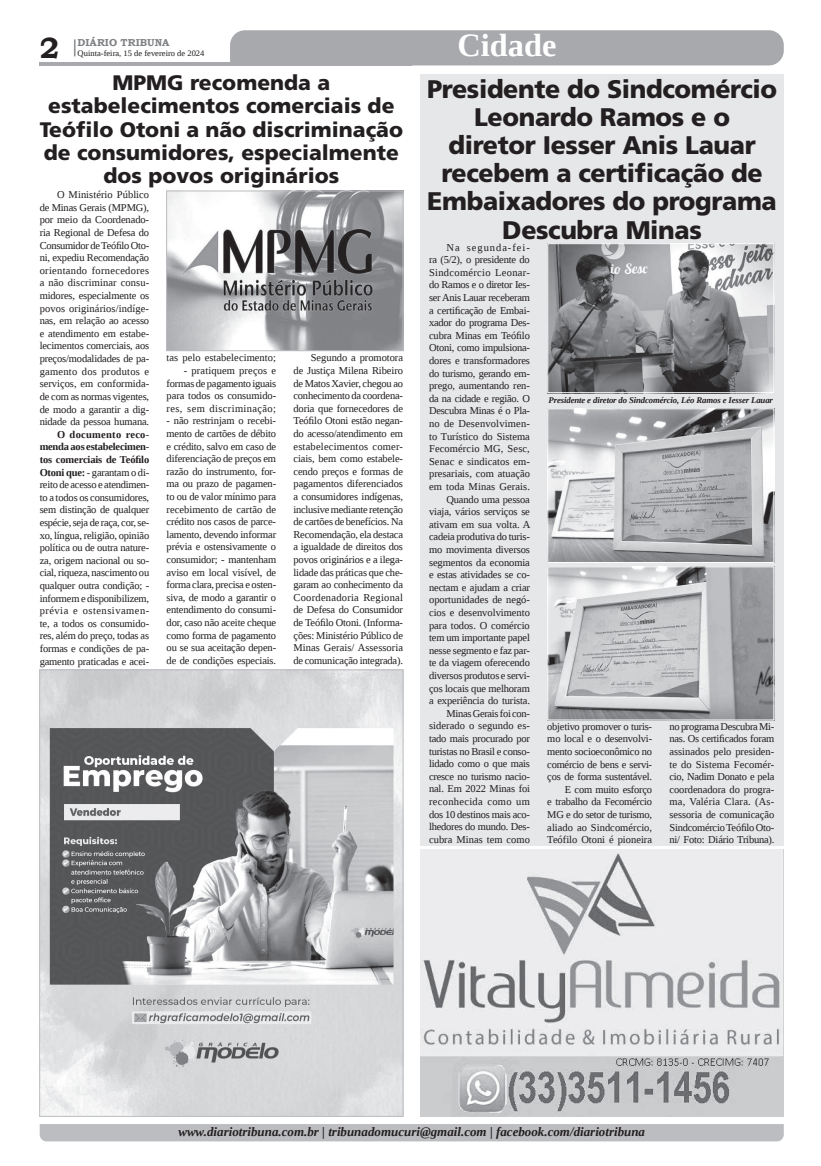
<style>
.page{position:relative;width:821px;height:1166px;background:#fff}
.page>*{position:absolute;margin:0;border:0;box-sizing:border-box;transform-origin:0 0}
.t1{font:700 32.38px "Liberation Serif";color:#fff}
.t2{font:700 29.31px "Bookman Old Style";color:#231f20}
.t3{font:900 25.46px/28.1px "Frutiger LT Std";letter-spacing:-.015em;color:#231f20;text-align:center}
.t4{font:900 21px/23.2px "Frutiger LT Std";color:#231f20;text-align:center}
.t5{font:italic 700 12.95px "Liberation Serif";color:#231f20}
.t6{font:10.5px/12.6px "Liberation Serif";letter-spacing:-.015em;color:#231f20;text-align:justify}
.t7{font:10.5px "Liberation Serif";letter-spacing:.005em;color:#231f20}
.t8{font:700 10.06px "Bookman Old Style";color:#808285}
.t9{font:italic 700 8.75px "Liberation Serif";letter-spacing:-.015em;color:#231f20}
.t10{font:8.4px "Liberation Serif";color:#231f20}
.s1{font-weight:700}
</style>
<div class="page">
<svg style="left:74px;top:39px;width:2px;height:17px"></svg>
<hr style="left:40px;top:62px;width:372px;height:3px;background:#a8a9ad">
<div style="left:230px;top:30px;width:554px;height:35px;background:#a8a9ad"></div>
<div style="left:40px;top:1124px;width:744px;height:17px;background:#bcbdc0"></div>
<div style="left:420px;top:74px;width:364px;height:772px;background:#e6e7e9"></div>
<img style="left:168px;top:193px;width:233px;height:156px">
<div style="left:166px;top:191px;width:237px;height:160px;border:1px solid #bcbdc0"></div>
<img style="left:41px;top:671px;width:360px;height:444px">
<img style="left:549px;top:410px;width:223px;height:151px">
<div style="left:547px;top:408px;width:227px;height:155px;border:1px solid #fff"></div>
<img style="left:549px;top:568px;width:223px;height:150px">
<div style="left:547px;top:566px;width:227px;height:154px;border:1px solid #fff"></div>
<img style="left:549px;top:245px;width:223px;height:146px">
<div style="left:547px;top:243px;width:227px;height:150px;border:1px solid #fff"></div>
<img style="left:420px;top:850px;width:364px;height:266px">
<h2 class="t2" style="left:40px;top:27px;width:21px">2</h2>
<p class="t8" style="left:78px;top:35px;width:93px">DIÁRIO TRIBUNA</p>
<p class="t10" style="left:78px;top:48px;width:128px">Quinta-feira, 15 de fevereiro de 2024</p>
<h3 class="t4" style="left:40px;top:71px;width:365px">MPMG recomenda a estabelecimentos comerciais de<br>Teófilo Otoni a não discriminação de consumidores, especialmente dos povos originários</h3>
<p class="t6" style="left:40px;top:188px;width:111px;text-indent:17px">O Ministério Público de Minas Gerais (MPMG), por meio da Coordenado&shy;ria Regional de Defesa do Consumidor de Teófilo Oto&shy;ni, expediu Recomendação orientando fornecedores a não discriminar consu&shy;midores, especialmente os povos originários/indíge&shy;nas, em relação ao acesso e atendimento em estabe&shy;lecimentos comerciais, aos preços/modalidades de pa&shy;gamento dos produtos e serviços, em conformida&shy;de com as normas vigentes, de modo a garantir a dig&shy;nidade da pessoa humana.</p>
<p class="t6" style="left:40px;top:428px;width:111px;text-indent:17px"><span class="s1">O documento reco&shy;menda aos estabelecimen&shy;tos comerciais de Teófilo Otoni que:</span> - garantam o di&shy;reito de acesso e atendimen&shy;to a todos os consumidores, sem distinção de qualquer espécie, seja de raça, cor, se&shy;xo, língua, religião, opinião política ou de outra nature&shy;za, origem nacional ou so&shy;cial, riqueza, nascimento ou qualquer outra condição; - informem e disponibilizem, prévia e ostensivamen&shy;te, a todos os consumido&shy;res, além do preço, todas as formas e condições de pa&shy;gamento praticadas e acei-</p>
<p class="t7" style="left:167px;top:351px;width:111px">tas pelo estabelecimento;</p>
<p class="t6" style="left:167px;top:364px;width:111px;text-indent:17px">- pratiquem preços e formas de pagamento iguais para todos os consumido&shy;res, sem discriminação;</p>
<p class="t6" style="left:167px;top:414px;width:111px">- não restrinjam o recebi&shy;mento de cartões de débito e crédito, salvo em caso de diferenciação de preços em razão do instrumento, for&shy;ma ou prazo de pagamen&shy;to ou de valor mínimo para recebimento de cartão de crédito nos casos de parce&shy;lamento, devendo informar prévia e ostensivamente o consumidor; - mantenham aviso em local visível, de forma clara, precisa e osten&shy;siva, de modo a garantir o entendimento do consumi&shy;dor, caso não aceite cheque como forma de pagamento ou se sua aceitação depen&shy;de de condições especiais.</p>
<p class="t6" style="left:293px;top:351px;width:111px;text-indent:17px">Segundo a promotora de Justiça Milena Ribeiro de Matos Xavier, chegou ao conhecimento da coordena&shy;doria que fornecedores de Teófilo Otoni estão negan&shy;do acesso/atendimento em estabelecimentos comer&shy;ciais, bem como estabele&shy;cendo preços e formas de pagamentos diferenciados a consumidores indígenas, inclusive mediante retenção de cartões de benefícios. Na Recomendação, ela destaca a igualdade de direitos dos povos originários e a ilega&shy;lidade das práticas que che&shy;garam ao conhecimento da Coordenadoria Regional de Defesa do Consumidor de Teófilo Otoni. (Informa&shy;ções: Ministério Público de Minas Gerais/ Assessoria de comunicação integrada).</p>
<h1 class="t1" style="left:457px;top:24px;width:100px">Cidade</h1>
<h3 class="t3" style="left:427px;top:75px;width:352px">Presidente do Sindcomércio<br>Leonardo Ramos e o<br>diretor Iesser Anis Lauar recebem a certificação de<br>Embaixadores do programa<br>Descubra Minas</h3>
<p class="t6" style="left:429px;top:241px;width:103px;text-align:right">Na segunda-fei-<br>ra (5/2), o presidente do<br>Sindcomércio Leonar&shy;do Ramos e o diretor Ies&shy;ser Anis Lauar receberam a certificação de Embai&shy;xador do programa Des&shy;cubra Minas em Teófilo<br>Otoni, como impulsiona&shy;dores e transformadores do turismo, gerando em&shy;prego, aumentando ren&shy;da na cidade e região. O<br>Descubra Minas é o Pla&shy;no de Desenvolvimen&shy;to Turístico do Sistema<br>Fecomércio MG, Sesc,<br>Senac e sindicatos em&shy;presariais, com atuação em toda Minas Gerais.<br>Quando uma pessoa viaja, vários serviços se ativam em sua volta. A cadeia produtiva do turis&shy;mo movimenta diversos segmentos da economia e estas atividades se co&shy;nectam e ajudam a criar oportunidades de negó&shy;cios e desenvolvimento para todos. O comércio tem um importante papel nesse segmento e faz par&shy;te da viagem oferecendo diversos produtos e servi&shy;ços locais que melhoram a experiência do turista.<br>Minas Gerais foi con&shy;siderado o segundo es&shy;tado mais procurado por turistas no Brasil e conso&shy;lidado como o que mais cresce no turismo nacio&shy;nal. Em 2022 Minas foi reconhecida como um dos 10 destinos mais aco&shy;lhedores do mundo. Des&shy;cubra Minas tem como</p>
<p class="t9" style="left:549px;top:394px;width:226px">Presidente e diretor do Sindcomércio, Léo Ramos e Iesser Lauar</p>
<p class="t6" style="left:547px;top:720px;width:106px;text-align:right">objetivo promover o turis&shy;mo local e o desenvolvi&shy;mento socioeconômico no comércio de bens e servi&shy;ços de forma sustentável.<br>E com muito esforço<br>e trabalho da Fecomércio<br>MG e do setor de turismo, aliado ao Sindcomércio,<br>Teófilo Otoni é pioneira</p>
<p class="t6" style="left:669px;top:720px;width:106px">no programa Descubra Mi&shy;nas. Os certificados foram assinados pelo presiden&shy;te do Sistema Fecomér&shy;cio, Nadim Donato e pela coordenadora do progra&shy;ma, Valéria Clara. (As&shy;sessoria de comunicação Sindcomércio Teófilo Oto&shy;ni/ Foto: Diário Tribuna).</p>
<p class="t5" style="left:178px;top:1123px;width:468px">www.diariotribuna.com.br | tribunadomucuri@gmail.com | facebook.com/diariotribuna</p>
</div>
